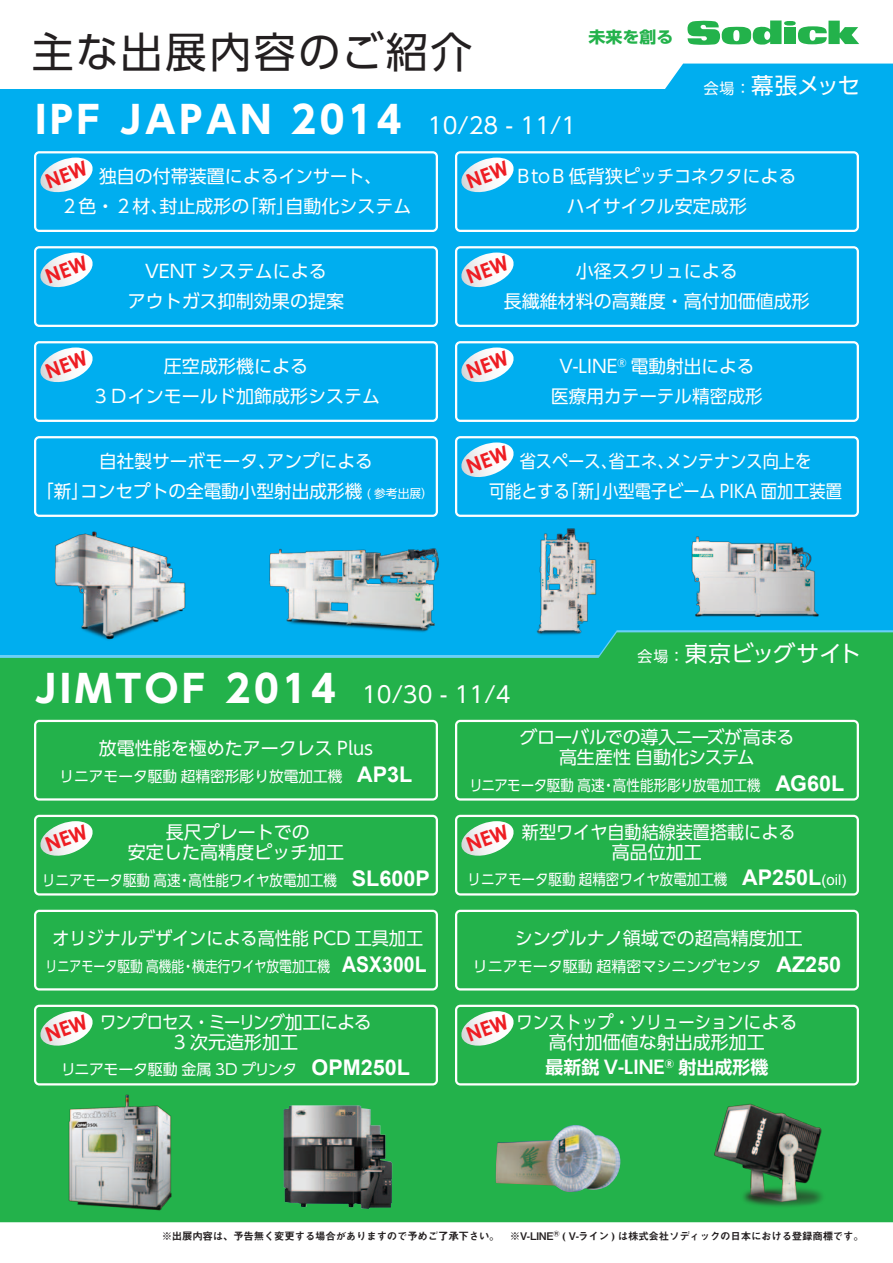
<style>
.page{position:relative;width:893px;height:1263px;background:#fff}
.page>*{position:absolute;margin:0;border:0;box-sizing:border-box;transform-origin:0 0}
.t1{font:42px "UD Shin Go Pr 6";letter-spacing:.06em;color:#231f20}
.t2{font:700 37.5px "UD Shin Go Pr 6";letter-spacing:.1em;color:#fff}
.t3{font:22.5px "UD Shin Go Pr 6";letter-spacing:-.01em;color:#fff}
.t4{font:18px/30px "UD Shin Go Pr 6";color:#fff;text-align:center}
.t5{font:18px/19.5px "UD Shin Go Pr 6";color:#fff;text-align:center;scale:.9 1}
.t6{font:18px/19.5px "UD Shin Go Pr 6";color:#fff;text-align:center;scale:.95 1}
.t7{font:18px/19.5px "UD Shin Go Pr 6";letter-spacing:-.03em;color:#fff;text-align:center}
.t8{font:18px/19.5px "UD Shin Go Pr 6";letter-spacing:-.04em;color:#fff;text-align:center;scale:.9 1}
.t9{font:700 18px "UD Shin Go Pr 6 De";color:#fff}
.t10{font:700 15.9px "UD Shin Go Pro";color:#23b24b;scale:1.07 1}
.t11{font:15px "UD Shin Go Pr 6";color:#fff;scale:.9 1}
.t12{font:15px "UD Shin Go Pr 6";color:#fff}
.t13{font:15px "UD Shin Go Pr 6";color:#fff;scale:.8 1}
.t14{font:15px "UD Shin Go Pr 6";letter-spacing:-.025em;color:#fff}
.t15{font:10.5px "Midashi Go Pro MB31";letter-spacing:-.025em;color:#231f20}
.s1{font-weight:400;font-size:22.5px}
.s2{font-size:15px}
.s3{font-size:12px}
.s4{font-family:"Arial";font-weight:700;font-size:21.6px}
.s5{font-family:"Arial"}
</style>
<div class="page">
<div style="left:665px;top:64px;width:228px;height:25px;background:#00aeef"></div>
<div style="left:0;top:89px;width:893px;height:698px;background:#00aeef"></div>
<div style="left:0;top:658px;width:893px;height:564px;background:#23b24b"></div>
<svg style="left:596px;top:630px;width:297px;height:28px;background:#26b356"></svg>
<img style="left:49px;top:1085px;width:144px;height:138px">
<img style="left:284px;top:1105px;width:108px;height:104px">
<img style="left:496px;top:1125px;width:125px;height:67px">
<img style="left:714px;top:1103px;width:109px;height:104px">
<img style="left:536px;top:528px;width:81px;height:118px">
<img style="left:269px;top:548px;width:170px;height:84px">
<img style="left:55px;top:531px;width:131px;height:109px">
<img style="left:666px;top:536px;width:183px;height:114px">
<svg style="left:34px;top:720px;width:404px;height:81px"></svg>
<svg style="left:455px;top:720px;width:404px;height:81px"></svg>
<svg style="left:455px;top:910px;width:404px;height:80px"></svg>
<svg style="left:34px;top:910px;width:404px;height:80px"></svg>
<div style="left:784px;top:27px;width:12px;height:17px;background:#23b24b"></div>
<svg style="left:798px;top:21px;width:61px;height:23px"></svg>
<svg style="left:687px;top:20px;width:95px;height:25px"></svg>
<div style="left:784px;top:21px;width:12px;height:5px;background:#23b24b;border-radius:50%"></div>
<svg style="left:34px;top:436px;width:404px;height:81px"></svg>
<svg style="left:34px;top:815px;width:404px;height:80px"></svg>
<svg style="left:34px;top:1005px;width:404px;height:80px"></svg>
<svg style="left:455px;top:815px;width:404px;height:80px"></svg>
<svg style="left:455px;top:1005px;width:404px;height:80px"></svg>
<svg style="left:34px;top:151px;width:404px;height:81px"></svg>
<svg style="left:455px;top:151px;width:404px;height:81px"></svg>
<svg style="left:34px;top:246px;width:404px;height:81px"></svg>
<svg style="left:455px;top:246px;width:404px;height:81px"></svg>
<svg style="left:34px;top:341px;width:404px;height:81px"></svg>
<svg style="left:455px;top:341px;width:404px;height:81px"></svg>
<svg style="left:455px;top:436px;width:404px;height:81px"></svg>
<h1 class="t1" style="left:32px;top:18px;width:442px">主な出展内容のご紹介</h1>
<p class="t10" style="left:588px;top:24px;width:81px">未来を創る</p>
<h2 class="t2" style="left:35px;top:89px;width:543px">IPF JAPAN 2014 <span class="s1">10/28 - 11/1</span></h2>
<p class="t3" style="left:704px;top:67px;width:158px"><span class="s2">会場：</span>幕張メッセ</p>
<p class="t4" style="left:60px;top:161px;width:352px">独自の付帯装置によるインサート、<br>２色・２材、封止成形の「新」自動化システム</p>
<p class="t4" style="left:517px;top:161px;width:281px">BtoB 低背狭ピッチコネクタによるハイサイクル安定成形</p>
<p class="t4" style="left:128px;top:255px;width:217px">VENT システムによる<br>アウトガス抑制効果の提案</p>
<p class="t4" style="left:504px;top:255px;width:307px">小径スクリュによる<br>長繊維材料の高難度・高付加価値成形</p>
<p class="t4" style="left:92px;top:350px;width:289px">圧空成形機による<br>３Ｄインモールド加飾成形システム</p>
<p class="t4" style="left:551px;top:350px;width:213px">V-LINE<sup>®</sup> 電動射出による医療用カテーテル精密成形</p>
<p class="t4" style="left:36px;top:445px;width:398px">自社製サーボモータ、アンプによる<br>「新」コンセプトの全電動小型射出成形機 <span class="s3">( 参考出展）</span></p>
<p class="t5" style="left:489px;top:445px;width:394px;line-height:30px">省スペース、省エネ、メンテナンス向上を<br>可能とする「新」小型電子ビーム PIKA 面加工装置</p>
<h2 class="t2" style="left:35px;top:658px;width:477px">JIMTOF 2014 <span class="s1">10/30 - 11/4</span></h2>
<p class="t3" style="left:638px;top:635px;width:225px"><span class="s2">会場：</span>東京ビッグサイト</p>
<p class="t4" style="left:99px;top:732px;width:276px">放電性能を極めたアークレス Plus</p>
<p class="t12" style="left:60px;top:764px;width:354px">リニアモータ駆動超精密形彫り放電加工機　<span class="s4">AP3L</span></p>
<p class="t4" style="left:128px;top:822px;width:218px;line-height:19.5px">長尺プレートでの<br>安定した高精度ピッチ加工</p>
<p class="t11" style="left:42px;top:868px;width:432px">リニアモータ駆動高速・高性能ワイヤ放電加工機 <span class="s4">SL600P</span></p>
<p class="t6" style="left:52px;top:928px;width:392px">オリジナルデザインによる高性能 PCD 工具加工</p>
<p class="t13" style="left:45px;top:954px;width:478px">リニアモータ駆動高機能・横走行ワイヤ放電加工機 <span class="s4">ASX300L</span></p>
<p class="t8" style="left:100px;top:1012px;width:303px">ワンプロセス・ミーリング加工による<br>3 次元造形加工</p>
<p class="t14" style="left:61px;top:1057px;width:351px">リニアモータ駆動金属 3D プリンタ　<span class="s4">OPM250L</span></p>
<p class="t7" style="left:519px;top:727px;width:276px">グローバルでの導入ニーズが高まる高生産性自動化システム</p>
<p class="t11" style="left:469px;top:773px;width:418px">リニアモータ駆動高速・高性能形彫り放電加工機 <span class="s4">AG60L</span></p>
<p class="t6" style="left:522px;top:822px;width:289px">新型ワイヤ自動結線装置搭載による高品位加工</p>
<p class="t11" style="left:468px;top:867px;width:422px">リニアモータ駆動超精密ワイヤ放電加工機 <span class="s4">AP250L</span><span class="s5">(oil)</span></p>
<p class="t4" style="left:515px;top:922px;width:290px">シングルナノ領域での超高精度加工</p>
<p class="t12" style="left:473px;top:954px;width:370px">リニアモータ駆動超精密マシニングセンタ　<span class="s4">AZ250</span></p>
<p class="t5" style="left:517px;top:1012px;width:313px">ワンストップ・ソリューションによる高付加価値な射出成形加工</p>
<p class="t9" style="left:545px;top:1053px;width:225px">最新鋭 V-LINE<sup>®</sup> 射出成形機</p>
<p class="t15" style="left:162px;top:1227px;width:704px">※出展内容は、予告無く変更する場合がありますので予めご了承下さい。　※V-LINE<sup>Ⓡ</sup> ( V-ライン ) は株式会社ソディックの日本における登録商標です。</p>
</div>
